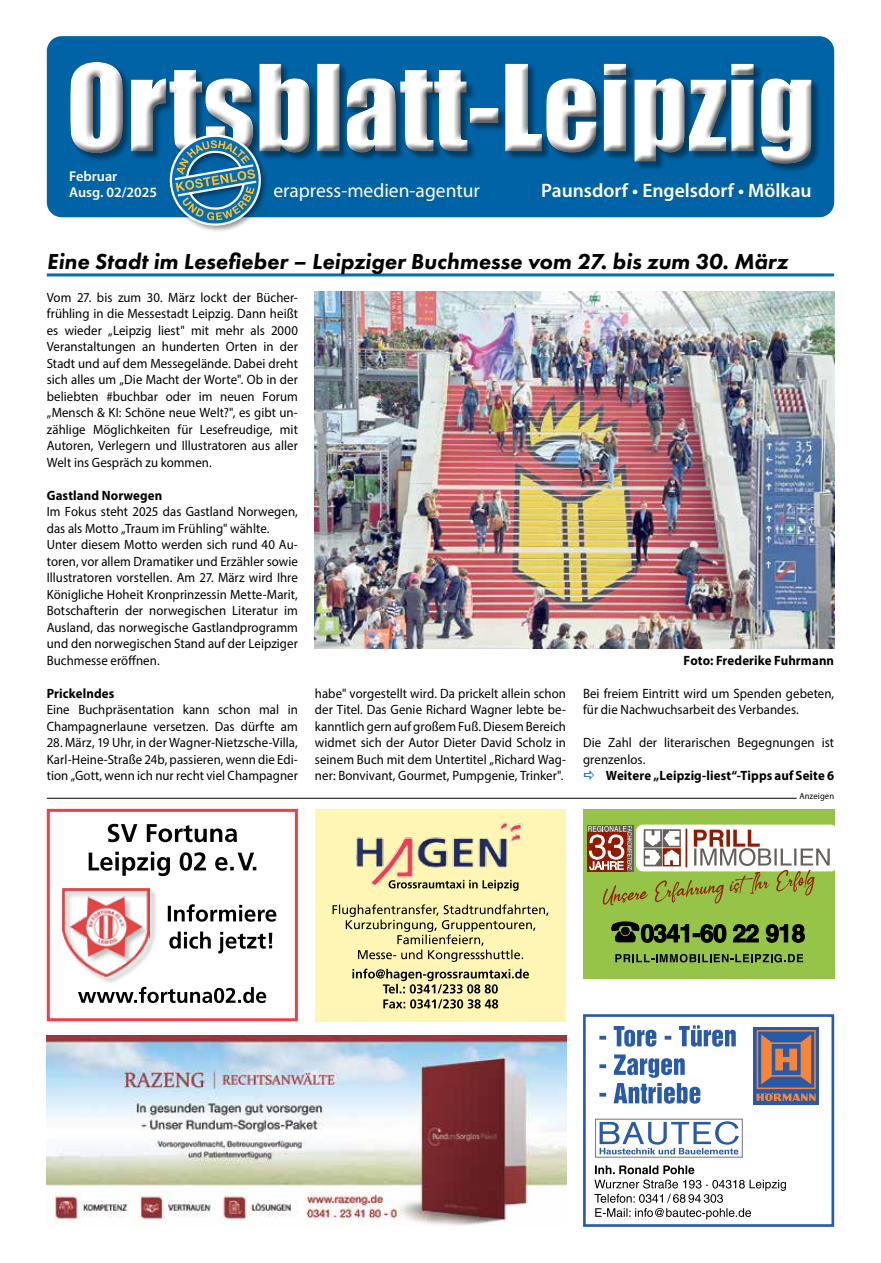
<style>
.page{position:relative;width:881px;height:1263px;background:#fff}
.page>*{position:absolute;margin:0;border:0;box-sizing:border-box;transform-origin:0 0}
.t1{font:italic 800 22.5px "Futura PT";color:#000}
.t2{font:600 19.5px "Myriad Pro";color:#fff}
.t3{font:19.5px "Myriad Pro";color:#fff}
.t4{font:600 14.25px/16.5px "Myriad Pro";color:#fff}
.t5{font:13.5px/16.5px "Myriad Pro";letter-spacing:.005em;color:#000;scale:.95 1}
.t6{font:700 13.5px "Myriad Pro";letter-spacing:.01em;color:#000;scale:.95 1}
.t7{font:9px "Myriad Pro";letter-spacing:.02em;color:#000;scale:.95 1}
</style>
<div class="page">
<div style="left:47px;top:36px;width:786px;height:181px;background:#0063a5;border-radius:15px"></div>
<div style="left:70px;top:62px;width:750px;height:111px;background:#000;opacity:.4"></div>
<div style="left:69px;top:59px;width:742px;height:105px;background:#000;opacity:.6"></div>
<div style="left:168px;top:133px;width:100px;height:100px;background:#000;opacity:.4"></div>
<svg style="left:165px;top:132px;width:101px;height:99px"></svg>
<hr style="left:47px;top:798px;width:749px;height:1px;background:#000">
<img style="left:47px;top:1036px;width:519px;height:190px">
<div style="left:583px;top:1014px;width:250px;height:213px;border:3px solid #295aa8"></div>
<svg style="left:753px;top:1027px;width:66px;height:78px;background:#78697c"></svg>
<svg style="left:599px;top:1121px;width:139px;height:33px"></svg>
<div style="left:595px;top:1119px;width:147px;height:38px;border:1px solid #787370"></div>
<svg style="left:599px;top:1054px;width:101px;height:50px"></svg>
<svg style="left:599px;top:1025px;width:136px;height:22px"></svg>
<svg style="left:594px;top:1165px;width:191px;height:54px"></svg>
<div style="left:315px;top:809px;width:250px;height:212px;background:#fff6b5"></div>
<svg style="left:383px;top:999px;width:115px;height:9px"></svg>
<svg style="left:352px;top:969px;width:176px;height:24px"></svg>
<svg style="left:332px;top:904px;width:216px;height:58px"></svg>
<img style="left:356px;top:822px;width:167px;height:68px">
<svg style="left:388px;top:880px;width:130px;height:11px"></svg>
<div style="left:47px;top:809px;width:251px;height:212px;border:3px solid #f13f48"></div>
<div style="left:62px;top:888px;width:96px;height:97px;background:#000;opacity:.25"></div>
<img style="left:62px;top:888px;width:87px;height:88px">
<svg style="left:78px;top:987px;width:188px;height:16px"></svg>
<svg style="left:169px;top:931px;width:103px;height:22px"></svg>
<svg style="left:168px;top:904px;width:108px;height:18px"></svg>
<svg style="left:89px;top:852px;width:167px;height:24px"></svg>
<svg style="left:108px;top:824px;width:129px;height:18px"></svg>
<div style="left:583px;top:809px;width:250px;height:170px;background:#96c449"></div>
<div style="left:586px;top:832px;width:40px;height:40px;background:#901b00"></div>
<svg style="left:588px;top:825px;width:245px;height:80px"></svg>
<svg style="left:733px;top:924px;width:25px;height:18px"></svg>
<svg style="left:765px;top:924px;width:39px;height:18px"></svg>
<svg style="left:611px;top:922px;width:115px;height:21px"></svg>
<div style="left:621px;top:927px;width:8px;height:8px;background:#000;border-radius:50%"></div>
<div style="left:621px;top:927px;width:8px;height:8px;border:1px solid #000;border-radius:50%"></div>
<svg style="left:615px;top:954px;width:187px;height:8px"></svg>
<img style="left:315px;top:291px;width:518px;height:357px">
<hr style="left:47px;top:273px;width:786px;height:3px;background:#006eb7">
<p class="t4" style="left:69px;top:167px;width:89px">Februar<br>Ausg. 02/2025</p>
<h2 class="t3" style="left:273px;top:178px;width:208px">erapress-medien-agentur</h2>
<h2 class="t2" style="left:541px;top:178px;width:272px">Paunsdorf • Engelsdorf • Mölkau</h2>
<h1 class="t1" style="left:47px;top:248px;width:742px">Eine Stadt im Lesefieber – Leipziger Buchmesse vom 27. bis zum 30. März</h1>
<p class="t5" style="left:47px;top:289px;width:266px;text-align:justify">Vom 27. bis zum 30. März lockt der Bücher&shy;frühling in die Messestadt Leipzig. Dann heißt es wieder „Leipzig liest" mit mehr als 2000<br>Veranstaltungen an hunderten Orten in der Stadt und auf dem Messegelände. Dabei dreht sich alles um „Die Macht der Worte". Ob in der beliebten #buchbar oder im neuen Forum „Mensch &amp; KI: Schöne neue Welt?", es gibt un&shy;zählige Möglichkeiten für Lesefreudige, mit Autoren, Verlegern und Illustratoren aus aller Welt ins Gespräch zu kommen.</p>
<p class="t6" style="left:47px;top:486px;width:123px">Gastland Norwegen</p>
<p class="t5" style="left:47px;top:503px;width:266px">Im Fokus steht 2025 das Gastland Norwegen, das als Motto „Traum im Frühling" wählte.<br>Unter diesem Motto werden sich rund 40 Au&shy;toren, vor allem Dramatiker und Erzähler sowie Illustratoren vorstellen. Am 27. März wird Ihre Königliche Hoheit Kronprinzessin Mette-Marit, Botschafterin der norwegischen Literatur im Ausland, das norwegische Gastlandprogramm und den norwegischen Stand auf der Leipziger Buchmesse eröffnen.</p>
<p class="t6" style="left:47px;top:684px;width:72px">Prickelndes</p>
<p class="t5" style="left:47px;top:701px;width:266px">Eine Buchpräsentation kann schon mal in<br>Champagnerlaune versetzen. Das dürfte am</p>
<p class="t5" style="left:47px;top:734px;width:266px;text-align:justify">28. März, 19 Uhr, in der Wagner-Nietzsche-Villa, Karl-Heine-Straße 24b, passieren, wenn die Edi&shy;tion „Gott, wenn ich nur recht viel Champagner</p>
<p class="t6" style="left:683px;top:651px;width:160px">Foto: Frederike Fuhrmann</p>
<p class="t5" style="left:315px;top:685px;width:266px;text-align:justify">habe" vorgestellt wird. Da prickelt allein schon der Titel. Das Genie Richard Wagner lebte be&shy;kanntlich gern auf großem Fuß. Diesem Bereich widmet sich der Autor Dieter David Scholz in seinem Buch mit dem Untertitel „Richard Wag&shy;ner: Bonvivant, Gourmet, Pumpgenie, Trinker".</p>
<p class="t5" style="left:583px;top:685px;width:266px">Bei freiem Eintritt wird um Spenden gebeten, für die Nachwuchsarbeit des Verbandes.</p>
<p class="t5" style="left:583px;top:734px;width:266px">Die Zahl der literarischen Begegnungen ist grenzenlos.</p>
<p class="t6" style="left:605px;top:767px;width:242px">Weitere „Leipzig-liest“-Tipps auf Seite 6</p>
<p class="t7" style="left:799px;top:790px;width:38px">Anzeigen</p>
</div>
